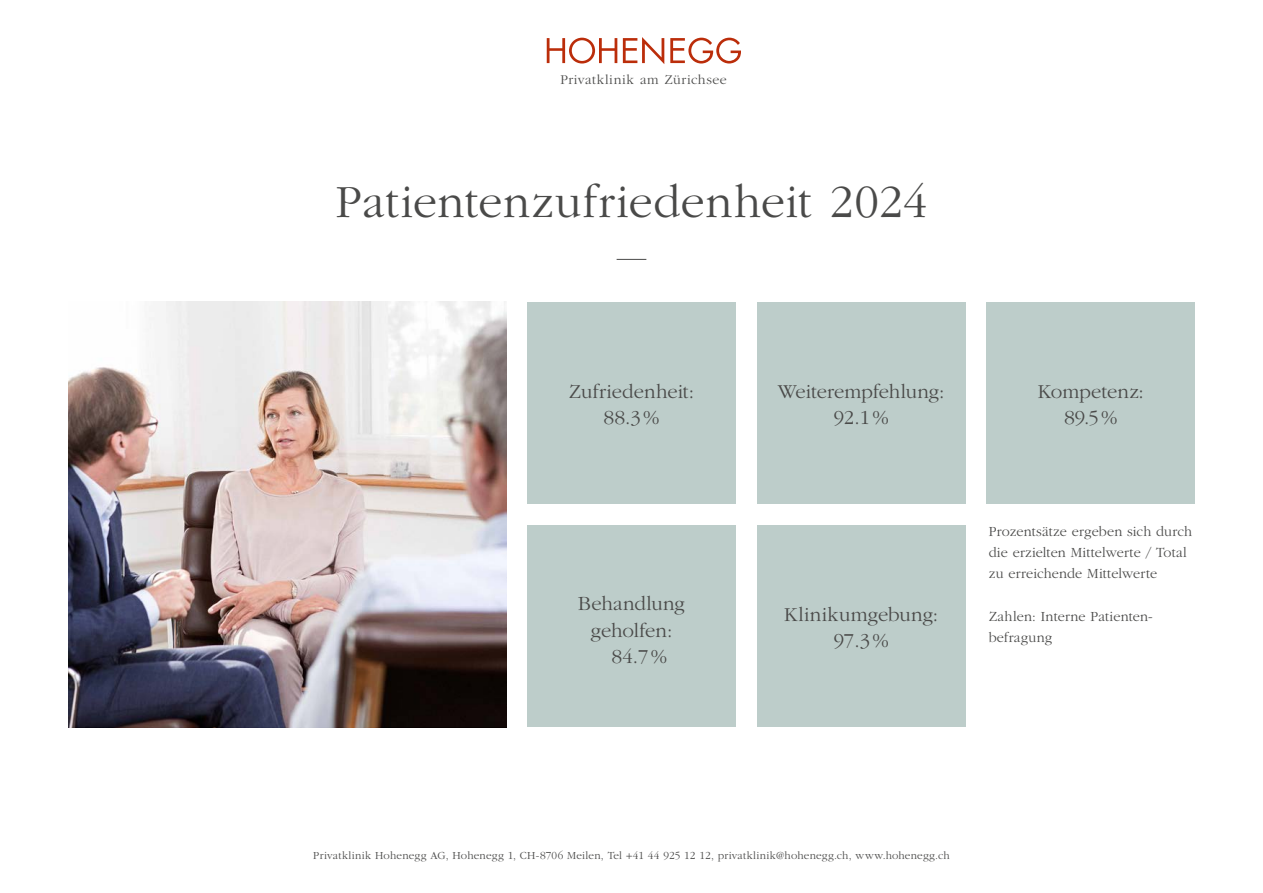
<style>
.page{position:relative;width:1263px;height:893px;background:#fff}
.page>*{position:absolute;margin:0;border:0;box-sizing:border-box;transform-origin:0 0}
.t1{font:300 48px "ITC Garamond Std";letter-spacing:.01em;color:#4a4a49}
.t2{font:300 20.55px/26.5px "ITC Garamond Std";color:#4a4a49;text-align:center}
.t3{font:300 14.55px/21.3px "ITC Garamond Std";letter-spacing:.01em;color:#4a4a49}
.t4{font:300 13.95px "ITC Garamond Std";letter-spacing:.04em;color:#4a4a49}
.t5{font:300 11.25px "ITC Garamond Std";letter-spacing:.015em;color:#4a4a49}
</style>
<div class="page">
<svg style="left:547px;top:38px;width:70px;height:26px"></svg>
<svg style="left:623px;top:37px;width:41px;height:27px"></svg>
<svg style="left:670px;top:38px;width:71px;height:26px"></svg>
<svg style="left:617px;top:259px;width:29px;height:1px"></svg>
<div style="left:527px;top:302px;width:209px;height:202px;background:#bdcdca"></div>
<div style="left:527px;top:525px;width:209px;height:202px;background:#bdcdca"></div>
<div style="left:757px;top:302px;width:208px;height:202px;background:#bdcdca"></div>
<div style="left:757px;top:525px;width:208px;height:202px;background:#bdcdca"></div>
<div style="left:986px;top:302px;width:209px;height:202px;background:#bdcdca"></div>
<img style="left:68px;top:302px;width:438px;height:425px">
<p class="t4" style="left:561px;top:72px;width:168px">Privatklinik am Zürichsee</p>
<h1 class="t1" style="left:336px;top:176px;width:593px">Patientenzufriedenheit 2024</h1>
<h2 class="t2" style="left:569px;top:378px;width:127px">Zufriedenheit:<br>88.3 %</h2>
<h2 class="t2" style="left:578px;top:591px;width:109px">Behandlung</h2>
<h2 class="t2" style="left:590px;top:617px;width:83px">geholfen:</h2>
<h2 class="t2" style="left:612px;top:644px;width:57px">84.7 %</h2>
<h2 class="t2" style="left:778px;top:378px;width:168px">Weiterempfehlung:<br>92.1 %</h2>
<h2 class="t2" style="left:784px;top:601px;width:155px">Klinikumgebung:<br>97.3 %</h2>
<h2 class="t2" style="left:1038px;top:378px;width:108px">Kompetenz:<br>89.5 %</h2>
<p class="t3" style="left:989px;top:521px;width:205px">Prozentsätze ergeben sich durch die erzielten Mittelwerte / Total zu erreichende Mittelwerte</p>
<p class="t3" style="left:989px;top:606px;width:166px">Zahlen: Interne Patienten&shy;befragung</p>
<p class="t5" style="left:313px;top:849px;width:638px">Privatklinik Hohenegg AG, Hohenegg 1, CH-8706 Meilen, Tel +41 44 925 12 12, privatklinik@hohenegg.ch, www.hohenegg.ch</p>
</div>
